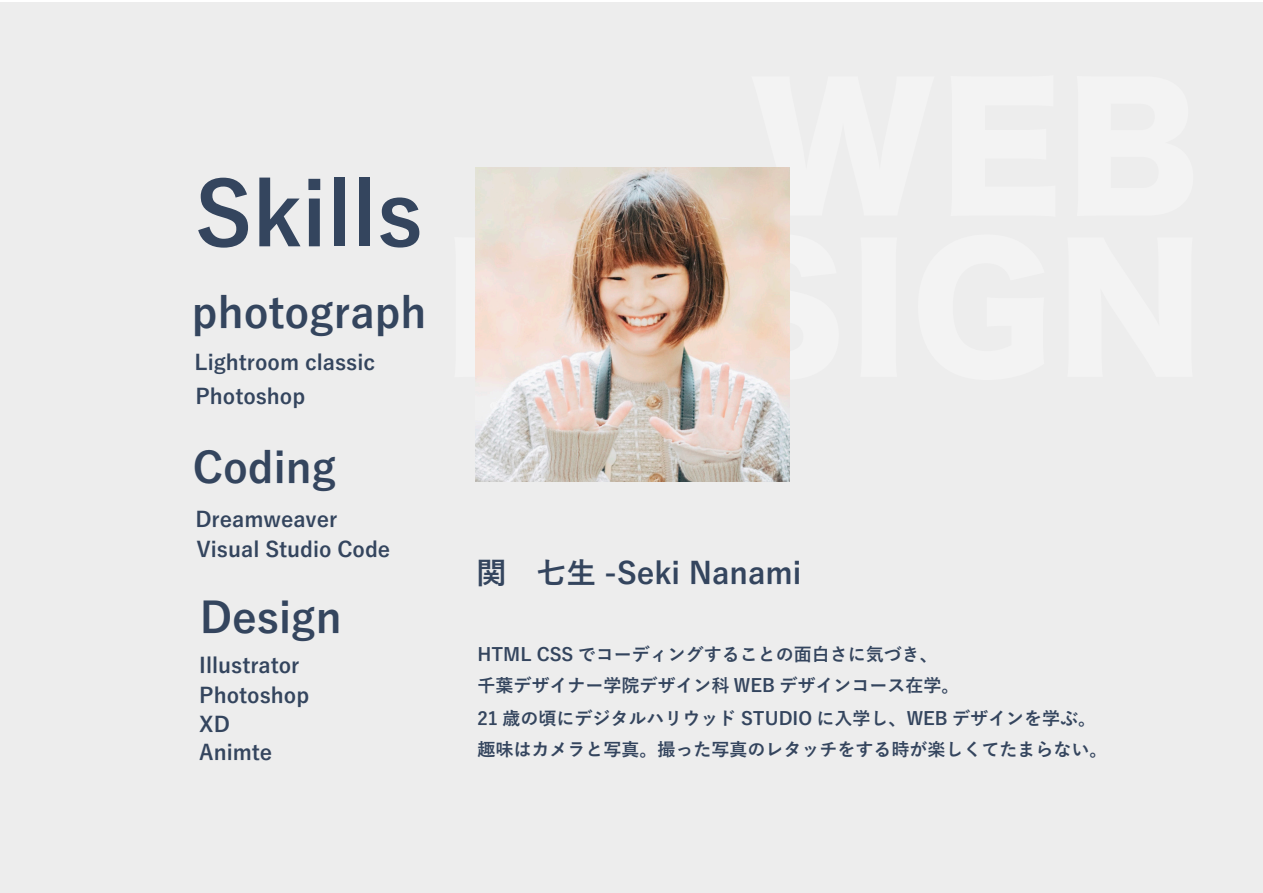
<style>
.page{position:relative;width:1263px;height:893px;background:#fff}
.page>*{position:absolute;margin:0;border:0;box-sizing:border-box;transform-origin:0 0}
.t1{font:700 87px "Yu Go";color:#34455e}
.t2{font:700 42px "Yu Go";color:#34455e}
.t3{font:700 30px "Yu Go";color:#34455e}
.t4{font:700 21px/30.8px "Yu Go";color:#34455e}
.t5{font:700 18px/31.8px "Yu Go";color:#34455e}
</style>
<div class="page">
<div style="left:0;top:2px;width:1263px;height:891px;background:#ededed"></div>
<img style="left:476px;top:168px;width:313px;height:313px">
<h1 class="t1" style="left:195px;top:165px;width:230px">Skills</h1>
<h2 class="t2" style="left:192px;top:289px;width:236px">photograph</h2>
<p class="t4" style="left:195px;top:347px;width:182px">Lightroom classic</p>
<p class="t4" style="left:195px;top:381px;width:111px">Photoshop</p>
<h2 class="t2" style="left:193px;top:444px;width:145px">Coding</h2>
<p class="t4" style="left:195px;top:505px;width:196px;line-height:30px">Dreamweaver<br>Visual Studio Code</p>
<h2 class="t2" style="left:200px;top:594px;width:143px">Design</h2>
<p class="t4" style="left:199px;top:650px;width:111px">Illustrator<br>Photoshop</p>
<p class="t4" style="left:199px;top:710px;width:74px;line-height:28.5px">XD<br>Animte</p>
<h3 class="t3" style="left:477px;top:556px;width:326px">関　七生 -Seki Nanami</h3>
<p class="t5" style="left:477px;top:639px;width:631px">HTML CSS でコーディングすることの面白さに気づき、<br>千葉デザイナー学院デザイン科 WEB デザインコース在学。<br>21 歳の頃にデジタルハリウッド STUDIO に入学し、WEB デザインを学ぶ。趣味はカメラと写真。撮った写真のレタッチをする時が楽しくてたまらない。</p>
</div>
